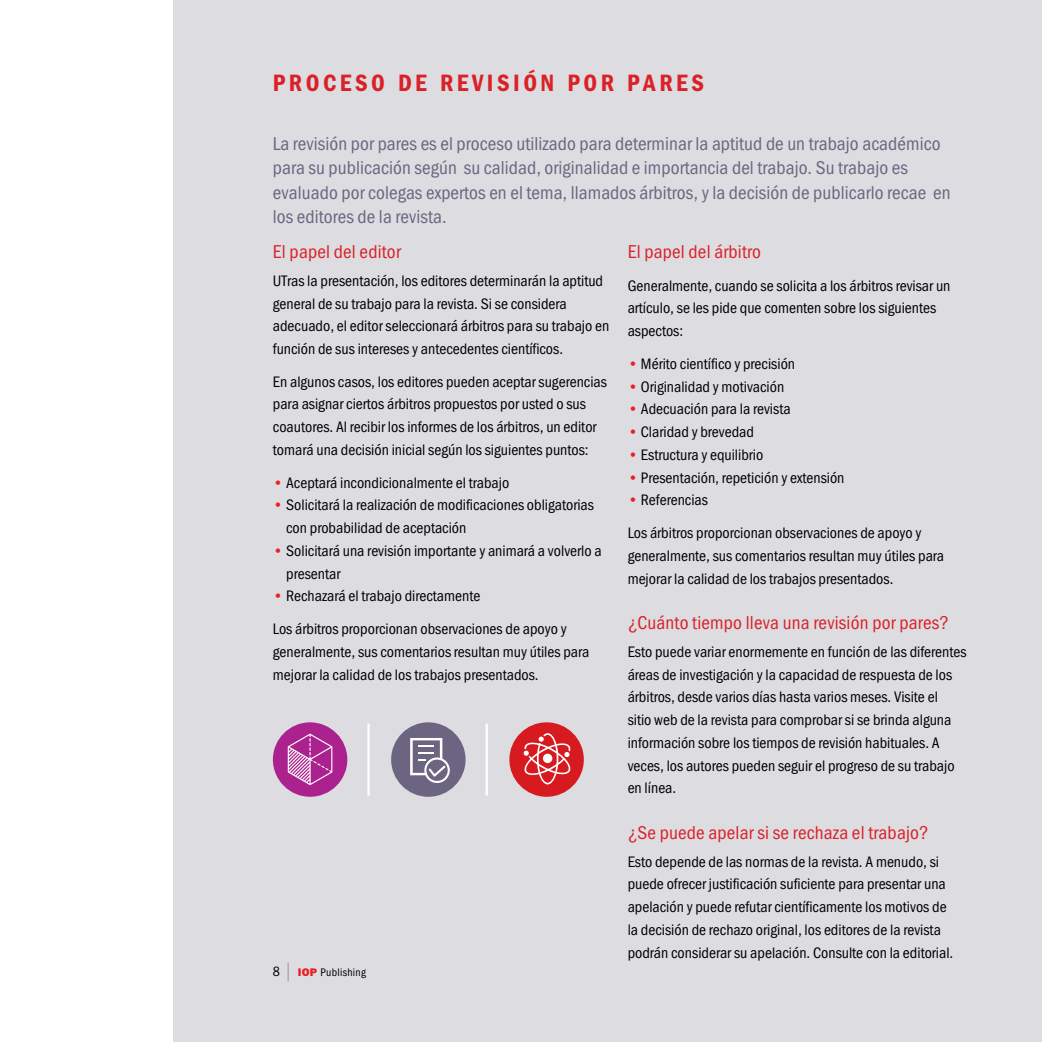
<style>
.page{position:relative;width:1042px;height:1042px;background:#fff}
.page>*{position:absolute;margin:0;border:0;box-sizing:border-box;transform-origin:0 0}
.t1{font:600 24.5px "Franklin Got Cd Io P";letter-spacing:.145em;color:#da2128}
.t2{font:19.25px/24.5px "Franklin Got Cd Io P";letter-spacing:.005em;color:#6c6581}
.t3{font:19.25px "Franklin Got Cd Io P";letter-spacing:.01em;color:#da2128}
.t4{font:15.75px/22.8px "Franklin Got Cd Io P";color:#000}
.t5{font:14px "Franklin Got Cd Io P";color:#000}
.t6{font:11.38px "Franklin Got Cd Io P";letter-spacing:.025em;color:#000}
.s1{color:#ed1d24}
.s2{font-family:"Franklin Got Md Io P";font-weight:800;color:#ed1d24}
</style>
<div class="page">
<div style="left:174px;top:0;width:868px;height:1042px;background:#dddce0"></div>
<svg style="left:288px;top:962px;width:1px;height:19px"></svg>
<hr style="left:367px;top:723px;width:3px;height:72px;background:#fff">
<hr style="left:486px;top:723px;width:2px;height:72px;background:#fff">
<div style="left:273px;top:722px;width:74px;height:75px;background:#ab218e;border-radius:50%"></div>
<svg style="left:288px;top:733px;width:44px;height:52px"></svg>
<div style="left:509px;top:722px;width:75px;height:75px;background:#d71920;border-radius:50%"></div>
<div style="left:391px;top:722px;width:74px;height:75px;background:#6c6581;border-radius:50%"></div>
<svg style="left:523px;top:733px;width:48px;height:51px"></svg>
<svg style="left:410px;top:738px;width:40px;height:45px"></svg>
<h1 class="t1" style="left:273px;top:69px;width:432px">PROCESO DE REVISIÓN POR PARES</h1>
<p class="t2" style="left:273px;top:131px;width:679px">La revisión por pares es el proceso utilizado para determinar la aptitud de un trabajo académico para su publicación según su calidad, originalidad e importancia del trabajo. Su trabajo es evaluado por colegas expertos en el tema, llamados árbitros, y la decisión de publicarlo recae en los editores de la revista.</p>
<p class="t3" style="left:273px;top:241px;width:129px">El papel del editor</p>
<p class="t4" style="left:273px;top:269px;width:338px">UTras la presentación, los editores determinarán la aptitud general de su trabajo para la revista. Si se considera adecuado, el editor seleccionará árbitros para su trabajo en función de sus intereses y antecedentes científicos.</p>
<p class="t4" style="left:273px;top:370px;width:336px">En algunos casos, los editores pueden aceptar sugerencias para asignar ciertos árbitros propuestos por usted o sus coautores. Al recibir los informes de los árbitros, un editor tomará una decisión inicial según los siguientes puntos:</p>
<p class="t4" style="left:273px;top:471px;width:238px"><span class="s1">•</span> Aceptará incondicionalmente el trabajo</p>
<p class="t4" style="left:286px;top:494px;width:309px;text-indent:-13px"><span class="s1">•</span> Solicitará la realización de modificaciones obligatorias con probabilidad de aceptación</p>
<p class="t4" style="left:286px;top:539px;width:317px;text-indent:-13px"><span class="s1">•</span> Solicitará una revisión importante y animará a volverlo a presentar</p>
<p class="t4" style="left:273px;top:580px;width:295px;line-height:32.7px"><span class="s1">•</span> Rechazará el trabajo directamente<br>Los árbitros proporcionan observaciones de apoyo y</p>
<p class="t4" style="left:273px;top:640px;width:318px">generalmente, sus comentarios resultan muy útiles para mejorar la calidad de los trabajos presentados.</p>
<p class="t5" style="left:273px;top:963px;width:9px">8</p>
<p class="t6" style="left:298px;top:966px;width:70px"><span class="s2">IOP</span> Publishing</p>
<p class="t3" style="left:628px;top:241px;width:135px">El papel del árbitro</p>
<p class="t4" style="left:628px;top:274px;width:324px">Generalmente, cuando se solicita a los árbitros revisar un artículo, se les pide que comenten sobre los siguientes aspectos:</p>
<p class="t4" style="left:628px;top:352px;width:169px"><span class="s1">•</span> Mérito científico y precisión</p>
<p class="t4" style="left:628px;top:375px;width:158px"><span class="s1">•</span> Originalidad y motivación</p>
<p class="t4" style="left:628px;top:398px;width:164px"><span class="s1">•</span> Adecuación para la revista</p>
<p class="t4" style="left:628px;top:421px;width:128px"><span class="s1">•</span> Claridad y brevedad</p>
<p class="t4" style="left:628px;top:443px;width:137px"><span class="s1">•</span> Estructura y equilibrio</p>
<p class="t4" style="left:628px;top:466px;width:218px"><span class="s1">•</span> Presentación, repetición y extensión</p>
<p class="t4" style="left:628px;top:484px;width:295px;line-height:32.7px"><span class="s1">•</span> Referencias<br>Los árbitros proporcionan observaciones de apoyo y</p>
<p class="t4" style="left:628px;top:544px;width:318px">generalmente, sus comentarios resultan muy útiles para mejorar la calidad de los trabajos presentados.</p>
<p class="t3" style="left:628px;top:612px;width:323px">¿Cuánto tiempo lleva una revisión por pares?</p>
<p class="t4" style="left:628px;top:640px;width:340px">Esto puede variar enormemente en función de las diferentes áreas de investigación y la capacidad de respuesta de los árbitros, desde varios días hasta varios meses. Visite el<br>sitio web de la revista para comprobar si se brinda alguna información sobre los tiempos de revisión habituales. A veces, los autores pueden seguir el progreso de su trabajo en línea.</p>
<p class="t3" style="left:628px;top:822px;width:302px">¿Se puede apelar si se rechaza el trabajo?</p>
<p class="t4" style="left:628px;top:850px;width:327px">Esto depende de las normas de la revista. A menudo, si puede ofrecer justificación suficiente para presentar una apelación y puede refutar científicamente los motivos de la decisión de rechazo original, los editores de la revista podrán considerar su apelación. Consulte con la editorial.</p>
</div>
